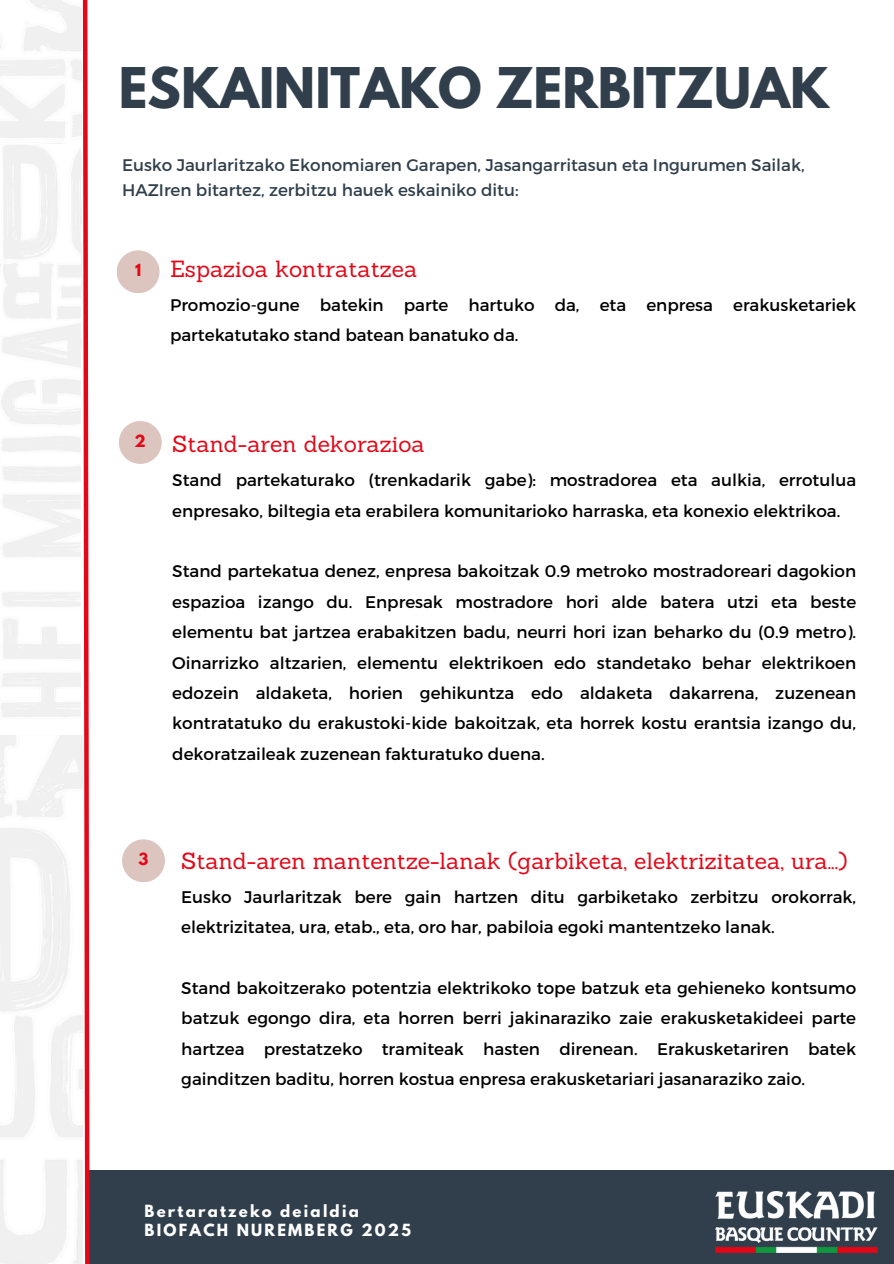
<style>
.page{position:relative;width:894px;height:1264px;background:#fff}
.page>*{position:absolute;margin:0;border:0;box-sizing:border-box;transform-origin:0 0}
.t1{font:700 49.65px "League Spartan";color:#303f4b}
.t2{font:22.8px "Sanchez";color:#e30717}
.t3{font:16.8px/30.3px "Montserrat";color:#000}
.t4{font:16.8px/24.8px "Montserrat";color:#303f4b}
.t5{font:700 14.85px "League Spartan";letter-spacing:.15em;color:#fff}
.t6{font:700 14.85px "League Spartan";color:#e30717}
</style>
<div class="page">
<div style="left:86px;top:1170px;width:807px;height:93px;background:#303f4b"></div>
<img style="left:715px;top:1191px;width:162px;height:61px">
<svg style="left:81px;top:0;width:9px;height:1263px"></svg>
<div style="left:117px;top:250px;width:42px;height:43px;background:#dcc5be;border-radius:50%"></div>
<div style="left:122px;top:839px;width:43px;height:43px;background:#dcc5be;border-radius:50%"></div>
<div style="left:119px;top:421px;width:43px;height:43px;background:#dcc5be;border-radius:50%"></div>
<h2 class="t1" style="left:119px;top:63px;width:711px">ESKAINITAKO ZERBITZUAK</h2>
<p class="t4" style="left:122px;top:152px;width:684px">Eusko Jaurlaritzako Ekonomiaren Garapen, Jasangarritasun eta Ingurumen Sailak,<br>HAZIren bitartez, zerbitzu hauek eskainiko ditu:</p>
<h2 class="t6" style="left:135px;top:263px;width:8px">1</h2>
<h2 class="t2" style="left:170px;top:254px;width:249px">Espazioa kontratatzea</h2>
<h2 class="t3" style="left:170px;top:289px;width:687px">Promozio-gune batekin parte hartuko da, eta enpresa erakusketariek partekatutako stand batean banatuko da.</h2>
<p class="t6" style="left:135px;top:433px;width:13px">2</p>
<p class="t2" style="left:172px;top:429px;width:254px">Stand-aren dekorazioa</p>
<p class="t3" style="left:172px;top:464px;width:685px">Stand partekaturako (trenkadarik gabe): mostradorea eta aulkia, errotulua enpresako, biltegia eta erabilera komunitarioko harraska, eta konexio elektrikoa.</p>
<p class="t3" style="left:172px;top:555px;width:685px;text-align:justify">Stand partekatua denez, enpresa bakoitzak 0.9 metroko mostradoreari dagokion espazioa izango du. Enpresak mostradore hori alde batera utzi eta beste elementu bat jartzea erabakitzen badu, neurri hori izan beharko du (0.9 metro).<br>Oinarrizko altzarien, elementu elektrikoen edo standetako behar elektrikoen edozein aldaketa, horien gehikuntza edo aldaketa dakarrena, zuzenean kontratatuko du erakustoki-kide bakoitzak, eta horrek kostu erantsia izango du, dekoratzaileak zuzenean fakturatuko duena.</p>
<p class="t6" style="left:138px;top:851px;width:11px">3</p>
<p class="t2" style="left:181px;top:846px;width:667px">Stand-aren mantentze-lanak (garbiketa, elektrizitatea, ura...)</p>
<p class="t3" style="left:181px;top:880px;width:676px">Eusko Jaurlaritzak bere gain hartzen ditu garbiketako zerbitzu orokorrak, elektrizitatea, ura, etab., eta, oro har, pabiloia egoki mantentzeko lanak.</p>
<p class="t3" style="left:181px;top:971px;width:676px;text-align:justify">Stand bakoitzerako potentzia elektrikoko tope batzuk eta gehieneko kontsumo batzuk egongo dira, eta horren berri jakinaraziko zaie erakusketakideei parte hartzea prestatzeko tramiteak hasten direnean. Erakusketariren batek gainditzen baditu, horren kostua enpresa erakusketariari jasanaraziko zaio.</p>
<h2 class="t5" style="left:144px;top:1203px;width:216px">Bertaratzeko deialdia</h2>
<p class="t5" style="left:144px;top:1222px;width:268px">BIOFACH NUREMBERG 2025</p>
<p class="t5" style="left:144px;top:1222px;width:227px">Enero - Marzo de 2020</p>
</div>
